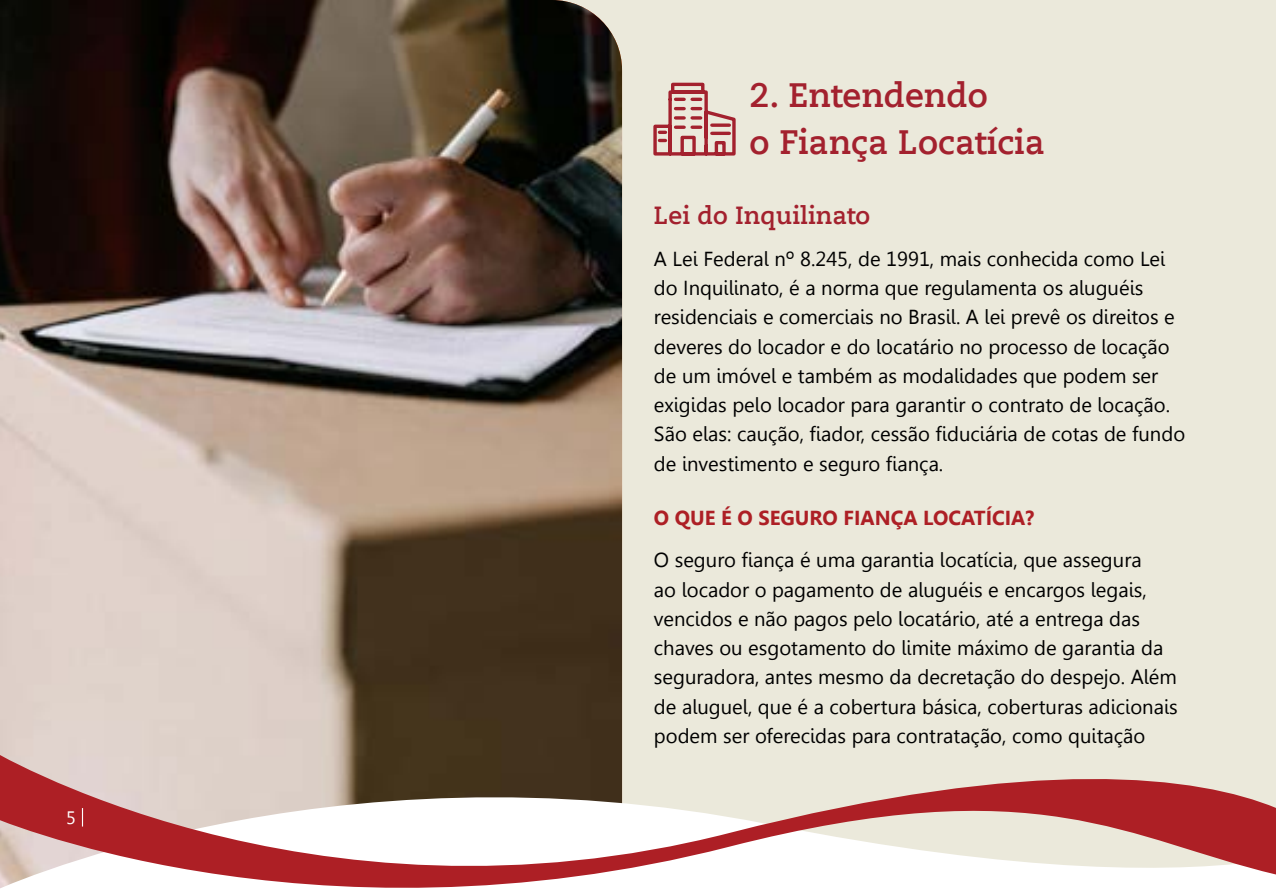
<style>
.page{position:relative;width:1276px;height:893px;background:#ebe9db}
.page>*{position:absolute;margin:0;border:0;box-sizing:border-box;transform-origin:0 0}
.t1{font:700 33.75px/47.2px "Caecilia LT Pro 75";color:#a3212e}
.t2{font:700 24.75px "Caecilia LT Pro 75";color:#a3212e}
.t3{font:20.25px/29.2px "Leelawadee";color:#000}
.t4{font:700 20.25px "Leelawadee";color:#ad1f25}
.t5{font:18px "Leelawadee";color:#fff}
</style>
<div class="page">
<img style="left:0;top:0;width:622px;height:736px">
<svg style="left:0;top:736px;width:623px;height:12px;background:#9a8b7d"></svg>
<svg style="left:0;top:748px;width:1276px;height:145px"></svg>
<svg style="left:82px;top:808px;width:1px;height:18px"></svg>
<svg style="left:653px;top:82px;width:83px;height:74px"></svg>
<p class="t5" style="left:66px;top:807px;width:11px">5</p>
<h1 class="t1" style="left:749px;top:71px;width:297px">2. Entendendo<br>o Fiança Locatícia</h1>
<p class="t2" style="left:654px;top:198px;width:218px">Lei do Inquilinato</p>
<p class="t3" style="left:654px;top:244px;width:533px">A Lei Federal nº 8.245, de 1991, mais conhecida como Lei do Inquilinato, é a norma que regulamenta os aluguéis residenciais e comerciais no Brasil. A lei prevê os direitos e deveres do locador e do locatário no processo de locação de um imóvel e também as modalidades que podem ser exigidas pelo locador para garantir o contrato de locação.<br>São elas: caução, fiador, cessão fiduciária de cotas de fundo de investimento e seguro fiança.</p>
<p class="t4" style="left:654px;top:507px;width:382px">O QUE É O SEGURO FIANÇA LOCATÍCIA?</p>
<p class="t3" style="left:654px;top:546px;width:525px">O seguro fiança é uma garantia locatícia, que assegura<br>ao locador o pagamento de aluguéis e encargos legais, vencidos e não pagos pelo locatário, até a entrega das chaves ou esgotamento do limite máximo de garantia da seguradora, antes mesmo da decretação do despejo. Além de aluguel, que é a cobertura básica, coberturas adicionais podem ser oferecidas para contratação, como quitação</p>
</div>
